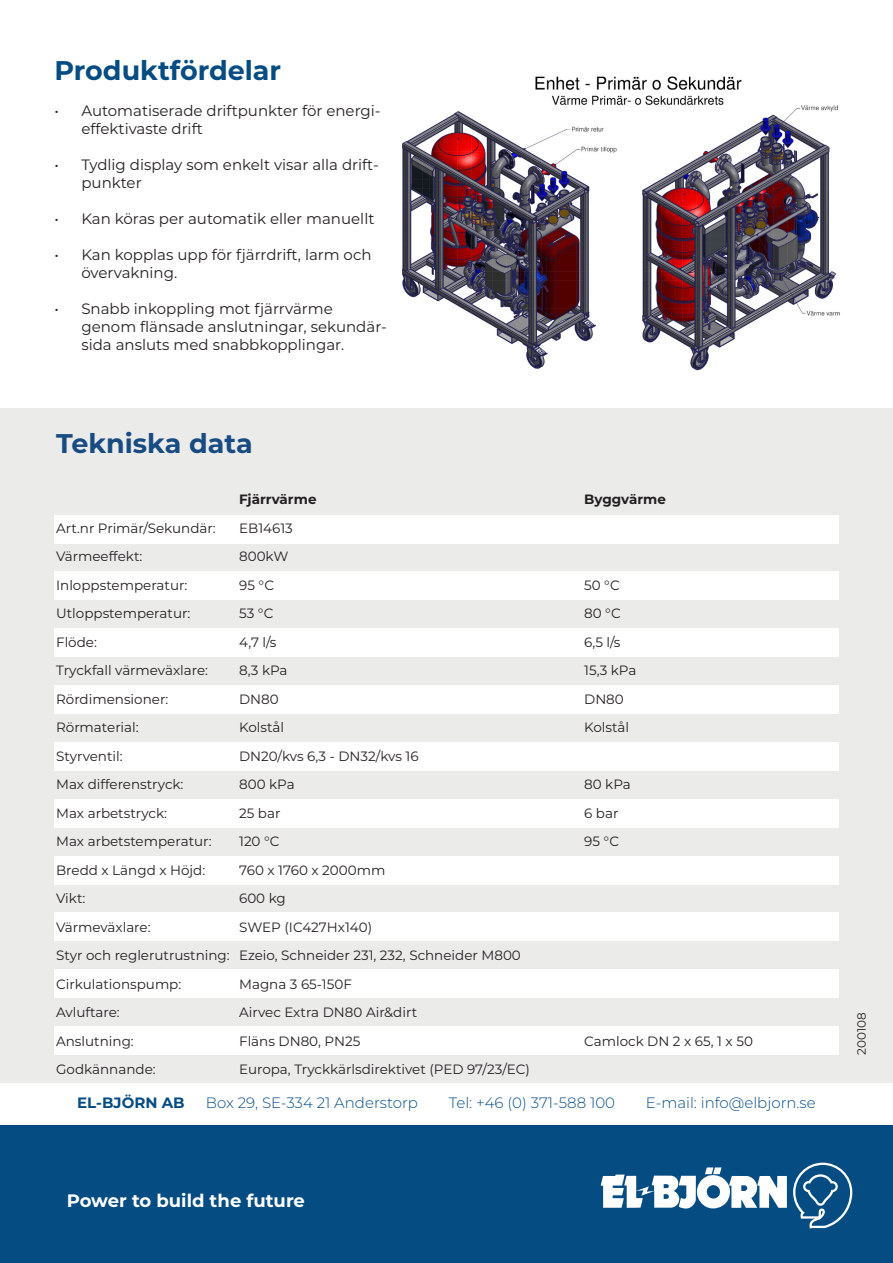
<style>
.page{position:relative;width:893px;height:1263px;background:#fff}
.page>*{position:absolute;margin:0;border:0;box-sizing:border-box;transform-origin:0 0}
.t1{font:700 27px "Montserrat";color:#054c83}
.t2{font:700 27px "Montserrat";color:#174b82}
.t3{font:700 18px "Montserrat";color:#fff}
.t4{font:15px/18px "Montserrat";color:#231f20}
.t5{font:300 15px "Montserrat";color:#054c83}
.t6{font:700 15px "Montserrat";color:#054c83}
.t7{font:13.5px "Montserrat";color:#231f20}
.t8{font:700 13.5px "Montserrat";color:#231f20}
.t9{font:12px "Montserrat";color:#231f20}
</style>
<div class="page">
<div style="left:0;top:1126px;width:893px;height:137px;background:#054c83"></div>
<svg style="left:601px;top:1167px;width:186px;height:42px"></svg>
<svg style="left:793px;top:1163px;width:59px;height:65px"></svg>
<img style="left:402px;top:76px;width:438px;height:295px">
<div style="left:0;top:408px;width:893px;height:674px;background:#ebebea"></div>
<div style="left:54px;top:515px;width:785px;height:28px;background:#fff"></div>
<div style="left:54px;top:572px;width:785px;height:28px;background:#fff"></div>
<div style="left:54px;top:628px;width:785px;height:29px;background:#fff"></div>
<div style="left:54px;top:685px;width:785px;height:29px;background:#fff"></div>
<div style="left:54px;top:742px;width:785px;height:29px;background:#fff"></div>
<div style="left:54px;top:799px;width:785px;height:28px;background:#fff"></div>
<div style="left:54px;top:856px;width:785px;height:28px;background:#fff"></div>
<div style="left:54px;top:913px;width:785px;height:28px;background:#fff"></div>
<div style="left:54px;top:969px;width:785px;height:29px;background:#fff"></div>
<div style="left:54px;top:1026px;width:785px;height:29px;background:#fff"></div>
<p class="t1" style="left:54px;top:51px;width:228px">Produktfördelar</p>
<p class="t4" style="left:81px;top:101px;width:301px;text-indent:-27px">• Automatiserade driftpunkter för energi&shy;effektivaste drift</p>
<p class="t4" style="left:81px;top:155px;width:299px;text-indent:-27px">• Tydlig display som enkelt visar alla drift&shy;punkter</p>
<p class="t4" style="left:54px;top:209px;width:322px">• Kan köras per automatik eller manuellt</p>
<p class="t4" style="left:81px;top:245px;width:292px;text-indent:-27px">• Kan kopplas upp för fjärrdrift, larm och övervakning.</p>
<p class="t4" style="left:81px;top:299px;width:307px;text-indent:-27px">• Snabb inkoppling mot fjärrvärme genom flänsade anslutningar, sekundär&shy;sida ansluts med snabbkopplingar.</p>
<p class="t2" style="left:56px;top:424px;width:198px">Tekniska data</p>
<p class="t8" style="left:239px;top:490px;width:79px">Fjärrvärme</p>
<p class="t8" style="left:584px;top:490px;width:83px">Byggvärme</p>
<p class="t7" style="left:56px;top:519px;width:161px">Art.nr Primär/Sekundär:</p>
<p class="t7" style="left:239px;top:519px;width:55px">EB14613</p>
<p class="t7" style="left:56px;top:547px;width:88px">Värmeeffekt:</p>
<p class="t7" style="left:239px;top:547px;width:51px">800kW</p>
<p class="t7" style="left:56px;top:576px;width:133px">Inloppstemperatur:</p>
<p class="t7" style="left:239px;top:576px;width:36px">95 °C</p>
<p class="t7" style="left:584px;top:576px;width:37px">50 °C</p>
<p class="t7" style="left:56px;top:604px;width:136px">Utloppstemperatur:</p>
<p class="t7" style="left:239px;top:604px;width:36px">53 °C</p>
<p class="t7" style="left:584px;top:604px;width:38px">80 °C</p>
<p class="t7" style="left:56px;top:633px;width:42px">Flöde:</p>
<p class="t7" style="left:239px;top:633px;width:39px">4,7 l/s</p>
<p class="t7" style="left:584px;top:633px;width:38px">6,5 l/s</p>
<p class="t7" style="left:56px;top:661px;width:153px">Tryckfall värmeväxlare:</p>
<p class="t7" style="left:239px;top:661px;width:50px">8,3 kPa</p>
<p class="t7" style="left:584px;top:661px;width:54px">15,3 kPa</p>
<p class="t7" style="left:56px;top:690px;width:114px">Rördimensioner:</p>
<p class="t7" style="left:239px;top:690px;width:41px">DN80</p>
<p class="t7" style="left:584px;top:690px;width:41px">DN80</p>
<p class="t7" style="left:56px;top:718px;width:84px">Rörmaterial:</p>
<p class="t7" style="left:239px;top:718px;width:47px">Kolstål</p>
<p class="t7" style="left:584px;top:718px;width:47px">Kolstål</p>
<p class="t7" style="left:56px;top:747px;width:68px">Styrventil:</p>
<p class="t7" style="left:239px;top:747px;width:181px">DN20/kvs 6,3 - DN32/kvs 16</p>
<p class="t7" style="left:56px;top:775px;width:129px">Max differenstryck:</p>
<p class="t7" style="left:239px;top:775px;width:57px">800 kPa</p>
<p class="t7" style="left:584px;top:775px;width:48px">80 kPa</p>
<p class="t7" style="left:56px;top:804px;width:112px">Max arbetstryck:</p>
<p class="t7" style="left:239px;top:804px;width:43px">25 bar</p>
<p class="t7" style="left:584px;top:804px;width:36px">6 bar</p>
<p class="t7" style="left:56px;top:832px;width:157px">Max arbetstemperatur:</p>
<p class="t7" style="left:239px;top:832px;width:42px">120 °C</p>
<p class="t7" style="left:584px;top:832px;width:36px">95 °C</p>
<p class="t7" style="left:56px;top:861px;width:151px">Bredd x Längd x Höjd:</p>
<p class="t7" style="left:239px;top:861px;width:148px">760 x 1760 x 2000mm</p>
<p class="t7" style="left:56px;top:889px;width:31px">Vikt:</p>
<p class="t7" style="left:239px;top:889px;width:48px">600 kg</p>
<p class="t7" style="left:56px;top:918px;width:96px">Värmeväxlare:</p>
<p class="t7" style="left:239px;top:918px;width:135px">SWEP (IC427Hx140)</p>
<p class="t7" style="left:56px;top:946px;width:466px">Styr och reglerutrustning: Ezeio, Schneider 231, 232, Schneider M800</p>
<p class="t7" style="left:56px;top:975px;width:127px">Cirkulationspump:</p>
<p class="t7" style="left:239px;top:975px;width:114px">Magna 3 65-150F</p>
<p class="t7" style="left:56px;top:1003px;width:65px">Avluftare:</p>
<p class="t7" style="left:239px;top:1003px;width:180px">Airvec Extra DN80 Air&amp;dirt</p>
<p class="t7" style="left:56px;top:1032px;width:79px">Anslutning:</p>
<p class="t7" style="left:239px;top:1032px;width:123px">Fläns DN80, PN25</p>
<p class="t7" style="left:584px;top:1032px;width:170px">Camlock DN 2 x 65, 1 x 50</p>
<p class="t7" style="left:56px;top:1060px;width:101px">Godkännande:</p>
<p class="t7" style="left:239px;top:1060px;width:292px">Europa, Tryckkärlsdirektivet (PED 97/23/EC)</p>
<p class="t6" style="left:77px;top:1092px;width:109px">EL-BJÖRN AB</p>
<p class="t5" style="left:206px;top:1093px;width:213px">Box 29, SE-334 21 Anderstorp</p>
<p class="t5" style="left:449px;top:1093px;width:168px">Tel: +46 (0) 371-588 100</p>
<p class="t5" style="left:646px;top:1093px;width:171px">E-mail: info@elbjorn.se</p>
<h2 class="t3" style="left:67px;top:1188px;width:240px">Power to build the future</h2>
<p class="t9" style="left:853px;top:1055px;width:44px;rotate:-90deg">200108</p>
</div>
